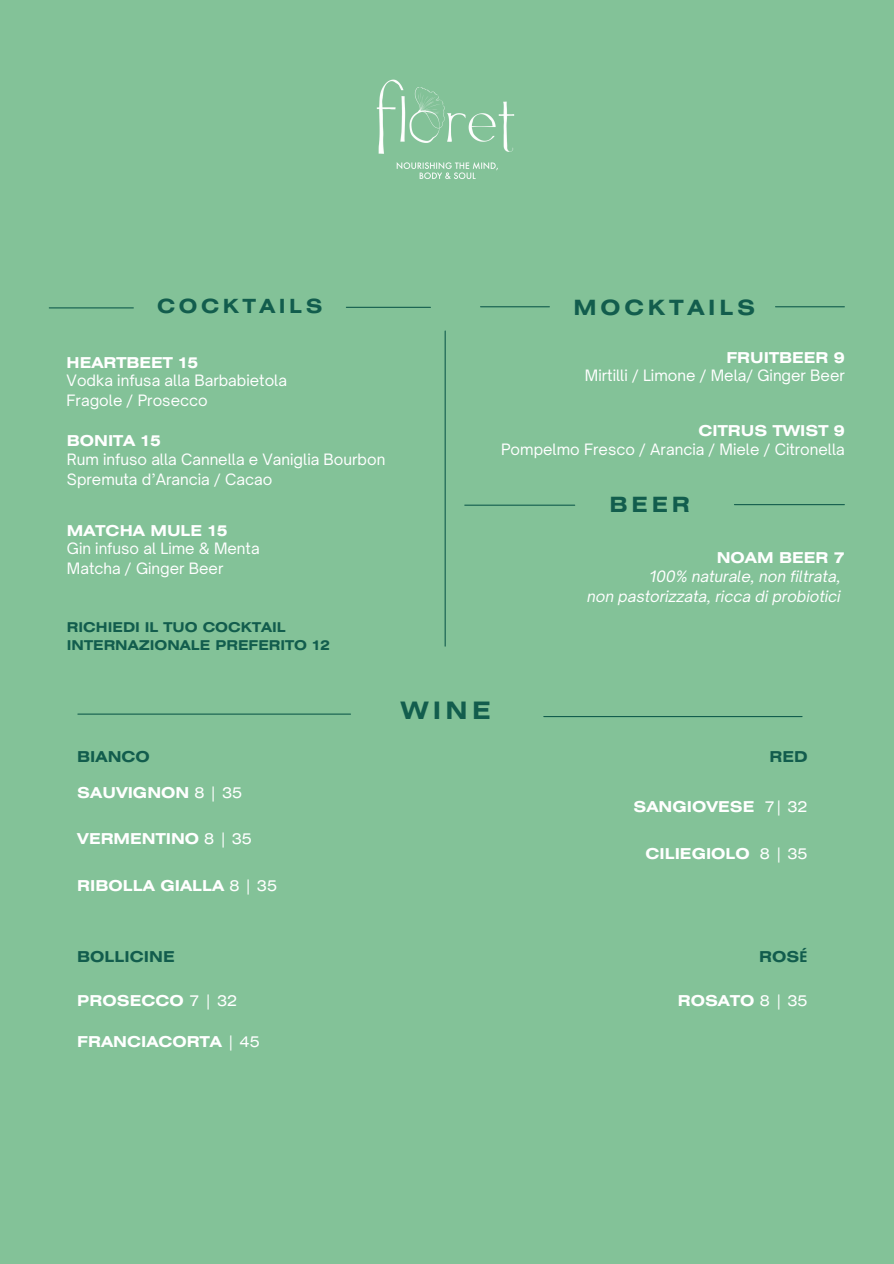
<style>
.page{position:relative;width:894px;height:1264px;background:#fff}
.page>*{position:absolute;margin:0;border:0;box-sizing:border-box;transform-origin:0 0}
.t1{font:700 24px "Helios Ext";color:#125d4d}
.t2{font:700 21px "Helios Ext";letter-spacing:.185em;color:#125d4d}
.t3{font:700 19.5px "Helios Ext";letter-spacing:.185em;color:#125d4d}
.t4{font:15px/20.2px "Open Sauce One";color:#fff}
.t5{font:700 15px "Helios Ext";color:#fff}
.t6{font:italic 15px "Open Sauce One";color:#fff}
.t7{font:700 15px "Helios Ext";color:#125d4d}
.t8{font:15px "Helios Ext";color:#fff}
.t9{font:700 13.5px/18px "Helios Ext";color:#125d4d}
.s1{font-weight:400}
.s2{font-family:"Noto Sans"}
</style>
<div class="page">
<div style="left:0;top:0;width:893px;height:1263px;background:#83c298"></div>
<img style="left:376px;top:79px;width:139px;height:100px">
<hr style="left:49px;top:307px;width:84px;height:1px;background:#125d4d">
<hr style="left:480px;top:306px;width:69px;height:1px;background:#125d4d">
<hr style="left:775px;top:306px;width:69px;height:1px;background:#125d4d">
<hr style="left:444px;top:331px;width:1px;height:315px;background:#125d4d">
<hr style="left:78px;top:713px;width:272px;height:1px;background:#125d4d">
<hr style="left:543px;top:716px;width:258px;height:1px;background:#125d4d">
<hr style="left:464px;top:504px;width:110px;height:2px;background:#125d4d">
<hr style="left:734px;top:504px;width:110px;height:1px;background:#125d4d">
<hr style="left:346px;top:307px;width:84px;height:1px;background:#125d4d">
<h2 class="t3" style="left:157px;top:299px;width:167px">COCKTAILS</h2>
<h2 class="t5" style="left:67px;top:357px;width:133px">HEARTBEET 15</h2>
<h3 class="t4" style="left:67px;top:370px;width:222px">Vodka infusa alla Barbabietola</h3>
<p class="t4" style="left:67px;top:390px;width:143px">Fragole / Prosecco</p>
<h3 class="t5" style="left:67px;top:435px;width:96px">BONITA 15</h3>
<p class="t4" style="left:67px;top:449px;width:320px">Rum infuso alla Cannella e Vaniglia Bourbon<br>Spremuta d’Arancia / Cacao</p>
<h2 class="t5" style="left:67px;top:525px;width:162px">MATCHA MULE 15</h2>
<h3 class="t4" style="left:67px;top:538px;width:194px">Gin infuso al Lime &amp; Menta</h3>
<p class="t4" style="left:67px;top:558px;width:158px">Matcha / Ginger Beer</p>
<p class="t9" style="left:67px;top:619px;width:265px">RICHIEDI IL TUO COCKTAIL<br>INTERNAZIONALE PREFERITO 12</p>
<p class="t2" style="left:573px;top:300px;width:183px">MOCKTAILS</p>
<p class="t5" style="left:726px;top:351px;width:120px">FRUITBEER 9</p>
<h3 class="t4" style="left:584px;top:365px;width:261px">Mirtilli / Limone / Mela/ Ginger Beer</h3>
<p class="t5" style="left:698px;top:425px;width:148px">CITRUS TWIST 9</p>
<h3 class="t4" style="left:501px;top:438px;width:345px">Pompelmo Fresco / Arancia / Miele / Citronella</h3>
<h3 class="t2" style="left:609px;top:496px;width:82px">BEER</h3>
<p class="t5" style="left:716px;top:552px;width:130px">NOAM BEER 7</p>
<p class="t6" style="left:649px;top:566px;width:193px">100% naturale, non filtrata,</p>
<h3 class="t6" style="left:587px;top:586px;width:255px">non pastorizzata, ricca di probiotici</h3>
<h1 class="t1" style="left:400px;top:701px;width:92px">WINE</h1>
<h4 class="t7" style="left:77px;top:751px;width:74px">BIANCO</h4>
<h4 class="t7" style="left:769px;top:751px;width:40px">RED</h4>
<h3 class="t5" style="left:77px;top:786px;width:166px">SAUVIGNON <span class="s1">8 | 35</span></h3>
<h4 class="t5" style="left:77px;top:833px;width:176px">VERMENTINO <span class="s1">8 | 35</span></h4>
<h4 class="t5" style="left:77px;top:879px;width:201px">RIBOLLA GIALLA <span class="s1">8 | 35</span></h4>
<h4 class="t5" style="left:633px;top:801px;width:122px">SANGIOVESE</h4>
<h4 class="t8" style="left:764px;top:801px;width:44px">7| 32</h4>
<h4 class="t5" style="left:645px;top:847px;width:106px">CILIEGIOLO</h4>
<h3 class="t8" style="left:759px;top:847px;width:49px">8|35</h3>
<p class="t7" style="left:77px;top:951px;width:99px">BOLLICINE</p>
<p class="t7" style="left:759px;top:951px;width:50px">ROS<span class="s2">É</span></p>
<h4 class="t5" style="left:77px;top:995px;width:161px">PROSECCO <span class="s1">7 | 32</span></h4>
<h3 class="t5" style="left:677px;top:995px;width:131px">ROSATO <span class="s1">8 | 35</span></h3>
<h3 class="t5" style="left:77px;top:1036px;width:184px">FRANCIACORTA <span class="s1">| 45</span></h3>
</div>
